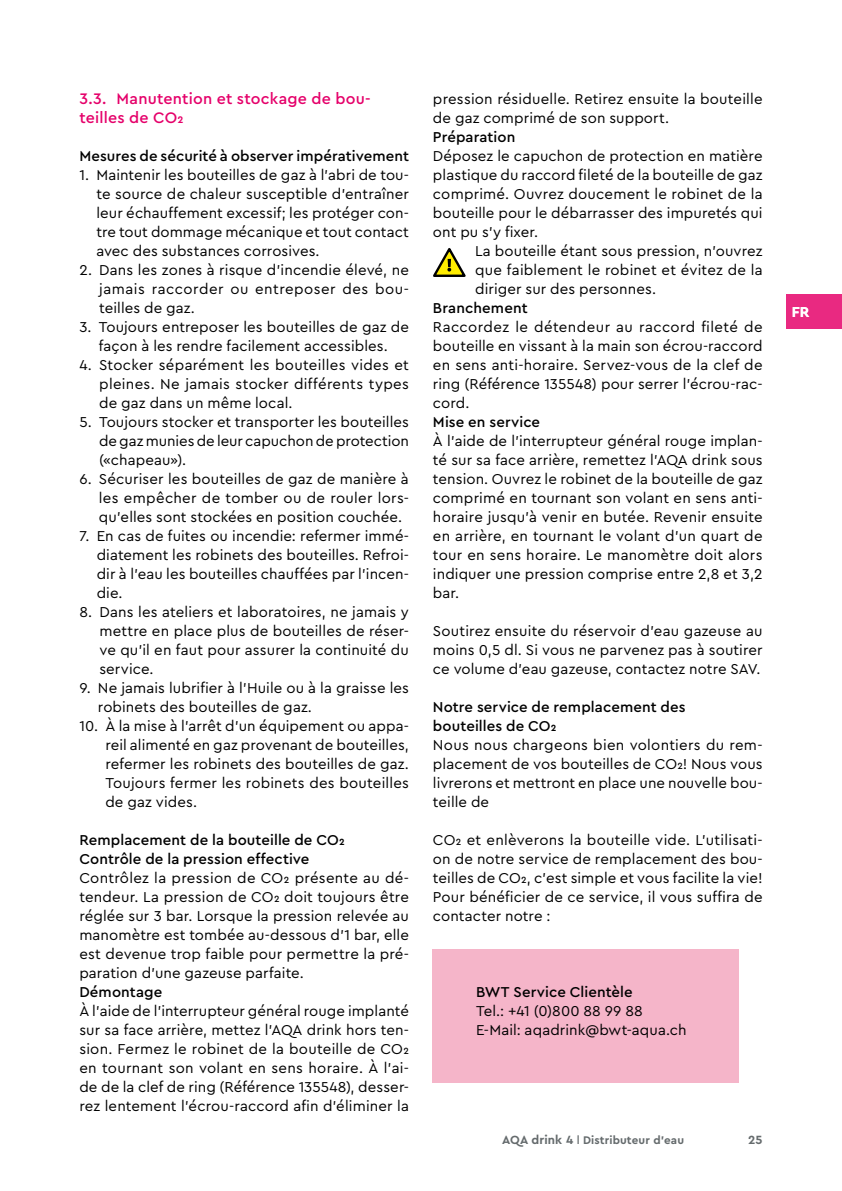
<style>
.page{position:relative;width:842px;height:1191px;background:#fff}
.page>*{position:absolute;margin:0;border:0;box-sizing:border-box;transform-origin:0 0}
.t1{font:500 16px/19px "Cera PRO";letter-spacing:.015em;color:#e5006a}
.t2{font:15px/19px "Cera PRO";letter-spacing:.005em;color:#000;text-align:justify}
.t3{font:500 15px/19px "Cera PRO";letter-spacing:.005em;color:#000}
.t4{font:700 15px "Cera PRO";color:#fff}
.t5{font:700 12.4px "Cera PRO";color:#656b6d}
.t6{font:700 11.6px "Cera PRO";letter-spacing:.01em;color:#656b6d}
.s1{font-size:12.4px}
.s2{font-weight:500}
</style>
<div class="page">
<div style="left:786px;top:294px;width:56px;height:34px;background:#e92981"></div>
<svg style="left:433px;top:248px;width:33px;height:29px"></svg>
<div style="left:432px;top:949px;width:306px;height:133px;background:#f5b5c9"></div>
<p class="t1" style="left:79px;top:88px;width:293px">3.3. Manutention et stockage de bou&shy;teilles de CO2</p>
<p class="t3" style="left:79px;top:145px;width:331px">Mesures de sécurité à observer impérativement</p>
<p class="t2" style="left:96px;top:164px;width:314px;text-indent:-17px">1. Maintenir les bouteilles de gaz à l’abri de tou&shy;te source de chaleur susceptible d’entraîner leur échauffement excessif; les protéger con&shy;tre tout dommage mécanique et tout contact avec des substances corrosives.</p>
<p class="t2" style="left:99px;top:259px;width:311px;text-indent:-20px">2. Dans les zones à risque d’incendie élevé, ne jamais raccorder ou entreposer des bou&shy;teilles de gaz.</p>
<p class="t2" style="left:79px;top:316px;width:331px;text-align:center">3. Toujours entreposer les bouteilles de gaz de façon à les rendre facilement accessibles.</p>
<p class="t2" style="left:99px;top:354px;width:311px;text-indent:-20px">4. Stocker séparément les bouteilles vides et pleines. Ne jamais stocker différents types de gaz dans un même local.</p>
<p class="t2" style="left:99px;top:411px;width:311px;text-indent:-20px">5. Toujours stocker et transporter les bouteilles de gaz munies de leur capuchon de protection («chapeau»).</p>
<p class="t2" style="left:99px;top:468px;width:311px;text-indent:-20px">6. Sécuriser les bouteilles de gaz de manière à les empêcher de tomber ou de rouler lors&shy;qu’elles sont stockées en position couchée.</p>
<p class="t2" style="left:97px;top:525px;width:314px;text-indent:-17px">7. En cas de fuites ou incendie: refermer immé&shy;diatement les robinets des bouteilles. Refroi&shy;dir à l’eau les bouteilles chauffées par l’incen&shy;die.</p>
<p class="t2" style="left:99px;top:601px;width:311px;text-indent:-20px">8. Dans les ateliers et laboratoires, ne jamais y mettre en place plus de bouteilles de réser&shy;ve qu’il en faut pour assurer la continuité du service.</p>
<p class="t2" style="left:98px;top:677px;width:313px;text-indent:-19px">9. Ne jamais lubrifier à l’Huile ou à la graisse les robinets des bouteilles de gaz.</p>
<p class="t2" style="left:105px;top:715px;width:305px;text-indent:-26px">10. À la mise à l’arrêt d’un équipement ou appa&shy;reil alimenté en gaz provenant de bouteilles, refermer les robinets des bouteilles de gaz.<br>Toujours fermer les robinets des bouteilles de gaz vides.</p>
<p class="t3" style="left:79px;top:829px;width:267px">Remplacement de la bouteille de CO2<br>Contrôle de la pression effective</p>
<p class="t2" style="left:79px;top:867px;width:331px">Contrôlez la pression de CO2 présente au dé&shy;tendeur. La pression de CO2 doit toujours être réglée sur 3 bar. Lorsque la pression relevée au manomètre est tombée au-dessous d’1 bar, elle est devenue trop faible pour permettre la pré&shy;paration d’une gazeuse parfaite.</p>
<p class="t3" style="left:79px;top:982px;width:85px">Démontage</p>
<p class="t2" style="left:79px;top:1001px;width:331px">À l’aide de l’interrupteur général rouge implanté sur sa face arrière, mettez l’AQA drink hors ten&shy;sion. Fermez le robinet de la bouteille de CO2 en tournant son volant en sens horaire. À l’ai&shy;de de la clef de ring (Référence 135548), desser&shy;rez lentement l’écrou-raccord afin d’éliminer la</p>
<p class="t2" style="left:433px;top:89px;width:331px">pression résiduelle. Retirez ensuite la bouteille de gaz comprimé de son support.</p>
<p class="t3" style="left:433px;top:127px;width:84px">Préparation</p>
<p class="t2" style="left:433px;top:146px;width:331px">Déposez le capuchon de protection en matière plastique du raccord fileté de la bouteille de gaz comprimé. Ouvrez doucement le robinet de la bouteille pour le débarrasser des impuretés qui ont pu s’y fixer.</p>
<p class="t2" style="left:475px;top:240px;width:289px">La bouteille étant sous pression, n’ouvrez que faiblement le robinet et évitez de la diriger sur des personnes.</p>
<p class="t3" style="left:433px;top:297px;width:96px">Branchement</p>
<p class="t2" style="left:433px;top:316px;width:331px">Raccordez le détendeur au raccord fileté de bouteille en vissant à la main son écrou-raccord en sens anti-horaire. Servez-vous de la clef de ring (Référence 135548) pour serrer l’écrou-rac&shy;cord.</p>
<p class="t3" style="left:433px;top:411px;width:109px">Mise en service</p>
<p class="t2" style="left:433px;top:430px;width:331px">À l’aide de l’interrupteur général rouge implan&shy;té sur sa face arrière, remettez l’AQA drink sous tension. Ouvrez le robinet de la bouteille de gaz comprimé en tournant son volant en sens anti&shy;horaire jusqu’à venir en butée. Revenir ensuite en arrière, en tournant le volant d’un quart de tour en sens horaire. Le manomètre doit alors indiquer une pression comprise entre 2,8 et 3,2 bar.</p>
<p class="t2" style="left:433px;top:620px;width:331px">Soutirez ensuite du réservoir d’eau gazeuse au moins 0,5 dl. Si vous ne parvenez pas à soutirer ce volume d’eau gazeuse, contactez notre SAV.</p>
<p class="t3" style="left:433px;top:696px;width:254px">Notre service de remplacement des bouteilles de CO2</p>
<p class="t2" style="left:433px;top:734px;width:331px">Nous nous chargeons bien volontiers du rem&shy;placement de vos bouteilles de CO2! Nous vous livrerons et mettront en place une nouvelle bou&shy;teille de</p>
<p class="t2" style="left:433px;top:829px;width:331px">CO2 et enlèverons la bouteille vide. L’utilisati&shy;on de notre service de remplacement des bou&shy;teilles de CO2, c’est simple et vous facilite la vie!<br>Pour bénéficier de ce service, il vous suffira de contacter notre :</p>
<p class="t3" style="left:476px;top:981px;width:158px">BWT Service Clientèle</p>
<p class="t2" style="left:476px;top:1000px;width:212px">Tel.: +41 (0)800 88 99 88<br>E-Mail: aqadrink@bwt-aqua.ch</p>
<p class="t6" style="left:502px;top:1132px;width:183px"><span class="s1">AQA drink 4</span> <span class="s2">l</span> Distributeur d'eau</p>
<p class="t5" style="left:748px;top:1132px;width:16px">25</p>
<p class="t4" style="left:792px;top:302px;width:19px">FR</p>
</div>
